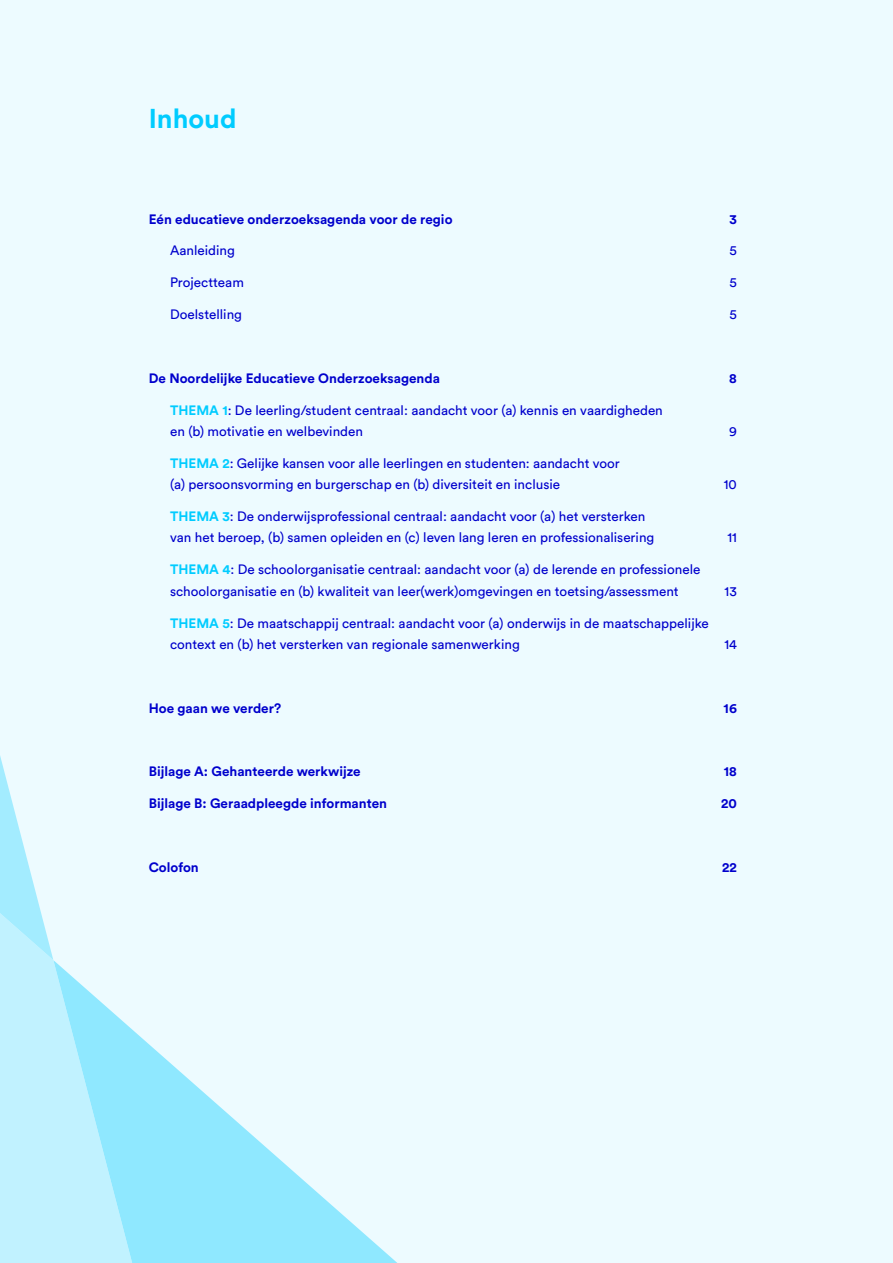
<style>
.page{position:relative;width:893px;height:1263px;background:#edfbff}
.page>*{position:absolute;margin:0;border:0;box-sizing:border-box;transform-origin:0 0}
.t1{font:700 27px "Circular Std";color:#0cf}
.t2{font:13.5px/21.3px "Circular Std";color:#00c}
.t3{font:700 13.5px "Circular Std";color:#00c}
.s1{font-weight:700;color:#0cf}
</style>
<div class="page">
<div style="left:0;top:959px;width:54px;height:304px;background:#c1f2ff"></div>
<svg style="left:0;top:756px;width:53px;height:204px"></svg>
<svg style="left:53px;top:960px;width:344px;height:303px"></svg>
<h1 class="t1" style="left:149px;top:101px;width:89px">Inhoud</h1>
<p class="t3" style="left:149px;top:210px;width:305px">Eén educatieve onderzoeksagenda voor de regio</p>
<p class="t3" style="left:729px;top:210px;width:9px">3</p>
<p class="t2" style="left:170px;top:240px;width:66px">Aanleiding</p>
<p class="t2" style="left:729px;top:240px;width:9px">5</p>
<p class="t2" style="left:170px;top:272px;width:75px">Projectteam</p>
<p class="t2" style="left:729px;top:272px;width:9px">5</p>
<p class="t2" style="left:170px;top:304px;width:73px">Doelstelling</p>
<p class="t2" style="left:729px;top:304px;width:9px">5</p>
<p class="t3" style="left:149px;top:369px;width:293px">De Noordelijke Educatieve Onderzoeksagenda</p>
<p class="t3" style="left:729px;top:369px;width:9px">8</p>
<p class="t2" style="left:170px;top:399px;width:494px"><span class="s1">THEMA 1</span>: De leerling/student centraal: aandacht voor (a) kennis en vaardigheden en (b) motivatie en welbevinden</p>
<p class="t2" style="left:729px;top:421px;width:9px">9</p>
<p class="t2" style="left:170px;top:452px;width:451px"><span class="s1">THEMA 2</span>: Gelijke kansen voor alle leerlingen en studenten: aandacht voor (a) persoonsvorming en burgerschap en (b) diversiteit en inclusie</p>
<p class="t2" style="left:170px;top:506px;width:486px"><span class="s1">THEMA 3</span>: De onderwijsprofessional centraal: aandacht voor (a) het versterken van het beroep, (b) samen opleiden en (c) leven lang leren en professionalisering</p>
<p class="t2" style="left:170px;top:559px;width:532px"><span class="s1">THEMA 4</span>: De schoolorganisatie centraal: aandacht voor (a) de lerende en professionele schoolorganisatie en (b) kwaliteit van leer(werk)omgevingen en toetsing/assessment</p>
<p class="t2" style="left:170px;top:612px;width:540px"><span class="s1">THEMA 5</span>: De maatschappij centraal: aandacht voor (a) onderwijs in de maatschappelijke context en (b) het versterken van regionale samenwerking</p>
<p class="t2" style="left:724px;top:474px;width:15px">10</p>
<p class="t2" style="left:727px;top:527px;width:11px">11</p>
<p class="t2" style="left:725px;top:580px;width:14px">13</p>
<p class="t2" style="left:724px;top:633px;width:14px">14</p>
<p class="t3" style="left:149px;top:699px;width:134px">Hoe gaan we verder?</p>
<p class="t3" style="left:723px;top:699px;width:15px">16</p>
<p class="t3" style="left:149px;top:763px;width:213px">Bijlage A: Gehanteerde werkwijze</p>
<p class="t3" style="left:724px;top:763px;width:15px">18</p>
<p class="t3" style="left:149px;top:795px;width:240px">Bijlage B: Geraadpleegde informanten</p>
<p class="t3" style="left:721px;top:795px;width:17px">20</p>
<p class="t3" style="left:149px;top:858px;width:51px">Colofon</p>
<p class="t3" style="left:722px;top:858px;width:16px">22</p>
</div>
